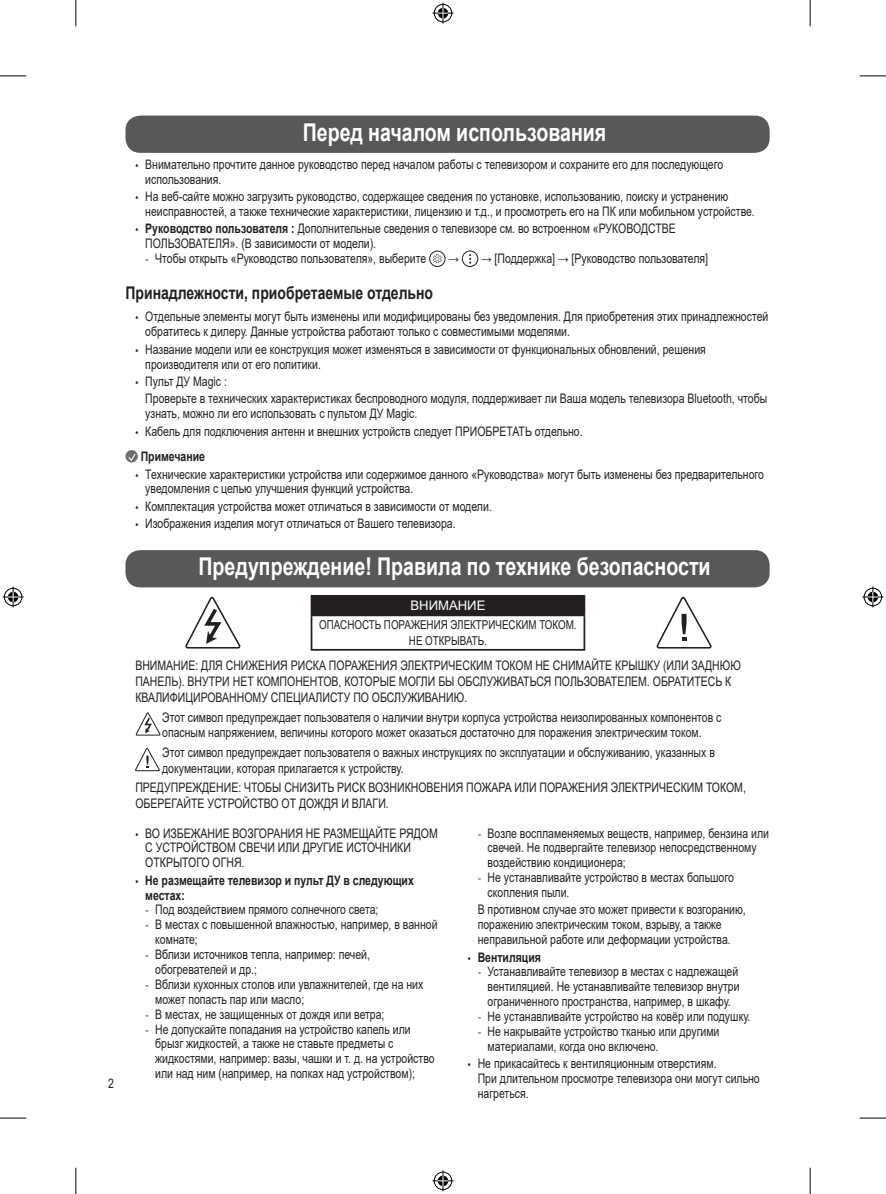
<style>
.page{position:relative;width:886px;height:1194px;background:#fff}
.page>*{position:absolute;margin:0;border:0;box-sizing:border-box;transform-origin:0 0}
.t1{font:700 24.5px "Arial";color:#fff;scale:.8 1}
.Title3{font:700 17.5px "Arial";color:#231f20;scale:.8 1}
.Bullet_Indent{font:13.12px/14.9px "Arial";color:#231f20;scale:.8 1}
.Icon{font:700 13.12px/14.9px "Arial";color:#231f20;scale:.8 1}
.t2{font:13.12px "Arial";color:#fff}
.Page_Number_Left{font:13.12px "Arial";color:#231f20;scale:.8 1}
.t3{font:12.25px/15.6px "Arial";color:#231f20;text-align:center;scale:.8 1}
.s1{font-family:"LG Smart"}
.s2{font-weight:700}
.s3{font-family:"LG Smart";font-weight:400}
</style>
<div class="page">
<div style="left:125px;top:116px;width:645px;height:37px;background:#57585a;border-radius:15px"></div>
<div style="left:429px;top:250px;width:16px;height:17px;border:1px solid #231f20;border-radius:50%"></div>
<svg style="left:433px;top:254px;width:9px;height:9px"></svg>
<div style="left:462px;top:250px;width:16px;height:17px;border:1px solid #231f20;border-radius:50%"></div>
<svg style="left:469px;top:254px;width:2px;height:10px"></svg>
<svg style="left:125px;top:450px;width:13px;height:12px"></svg>
<svg style="left:127px;top:452px;width:10px;height:10px"></svg>
<div style="left:125px;top:550px;width:645px;height:37px;background:#57585a;border-radius:15px"></div>
<svg style="left:185px;top:596px;width:56px;height:52px"></svg>
<div style="left:311px;top:596px;width:273px;height:19px;background:#231f20"></div>
<hr style="left:311px;top:595px;width:274px;height:1px;background:#231f20">
<svg style="left:584px;top:596px;width:1px;height:18px"></svg>
<hr style="left:311px;top:614px;width:274px;height:2px;background:#231f20">
<hr style="left:311px;top:616px;width:1px;height:33px;background:#231f20">
<hr style="left:583px;top:616px;width:2px;height:33px;background:#231f20">
<hr style="left:311px;top:649px;width:274px;height:1px;background:#231f20">
<svg style="left:656px;top:596px;width:56px;height:52px"></svg>
<svg style="left:136px;top:712px;width:24px;height:23px"></svg>
<svg style="left:135px;top:748px;width:25px;height:23px"></svg>
<svg style="left:0;top:76px;width:26px;height:1px"></svg>
<svg style="left:860px;top:76px;width:26px;height:1px"></svg>
<svg style="left:0;top:1117px;width:26px;height:1px"></svg>
<svg style="left:860px;top:1117px;width:26px;height:1px"></svg>
<svg style="left:76px;top:0;width:1px;height:26px"></svg>
<svg style="left:76px;top:1167px;width:1px;height:26px"></svg>
<svg style="left:810px;top:0;width:1px;height:26px"></svg>
<svg style="left:810px;top:1167px;width:1px;height:26px"></svg>
<svg style="left:432px;top:3px;width:21px;height:21px"></svg>
<svg style="left:432px;top:1170px;width:21px;height:21px"></svg>
<svg style="left:3px;top:586px;width:21px;height:21px"></svg>
<svg style="left:862px;top:586px;width:21px;height:21px"></svg>
<p class="Page_Number_Left" style="left:108px;top:1074px;width:9px">2</p>
<p class="t1" style="left:303px;top:115px;width:381px">Перед началом использования</p>
<p class="Bullet_Indent" style="left:145px;top:157px;width:724px;text-indent:-10px"><span class="s1">•</span> Внимательно прочтите данное руководство перед началом работы с телевизором и сохраните его для последующего использования.</p>
<p class="Bullet_Indent" style="left:145px;top:189px;width:763px;text-indent:-10px"><span class="s1">•</span> На веб-сайте можно загрузить руководство, содержащее сведения по установке, использованию, поиску и устранению неисправностей, а также технические характеристики, лицензию и т.д., и просмотреть его на ПК или мобильном устройстве.</p>
<p class="Bullet_Indent" style="left:145px;top:221px;width:664px;text-indent:-10px"><span class="s1">•</span> <span class="s2">Руководство пользователя :</span> Дополнительные сведения о телевизоре см. во встроенном «РУКОВОДСТВЕ<br>ПОЛЬЗОВАТЕЛЯ». (В зависимости от модели).</p>
<p class="Bullet_Indent" style="left:145px;top:251px;width:353px"><span class="s1">-</span> Чтобы открыть «Руководство пользователя», выберите</p>
<p class="Bullet_Indent" style="left:448px;top:251px;width:326px">→ → [Поддержка] → [Руководство пользователя]</p>
<p class="Title3" style="left:125px;top:281px;width:386px">Принадлежности, приобретаемые отдельно</p>
<p class="Bullet_Indent" style="left:145px;top:309px;width:780px;text-indent:-10px"><span class="s1">•</span> Отдельные элементы могут быть изменены или модифицированы без уведомления. Для приобретения этих принадлежностей обратитесь к дилеру. Данные устройства работают только с совместимыми моделями.</p>
<p class="Bullet_Indent" style="left:145px;top:341px;width:702px;text-indent:-10px"><span class="s1">•</span> Название модели или ее конструкция может изменяться в зависимости от функциональных обновлений, решения производителя или от его политики.</p>
<p class="Bullet_Indent" style="left:135px;top:374px;width:116px"><span class="s1">•</span> Пульт ДУ Magic :</p>
<p class="Bullet_Indent" style="left:145px;top:391px;width:779px">Проверьте в технических характеристиках беспроводного модуля, поддерживает ли Ваша модель телевизора Bluetooth, чтобы узнать, можно ли его использовать с пультом ДУ Magic.</p>
<p class="Bullet_Indent" style="left:135px;top:423px;width:561px"><span class="s1">•</span> Кабель для подключения антенн и внешних устройств следует ПРИОБРЕТАТЬ отдельно.</p>
<p class="Icon" style="left:141px;top:449px;width:82px">Примечание</p>
<p class="Bullet_Indent" style="left:145px;top:466px;width:775px;text-indent:-10px"><span class="s1">•</span> Технические характеристики устройства или содержимое данного «Руководства» могут быть изменены без предварительного уведомления с целью улучшения функций устройства.</p>
<p class="Bullet_Indent" style="left:135px;top:498px;width:447px"><span class="s1">•</span> Комплектация устройства может отличаться в зависимости от модели.</p>
<p class="Bullet_Indent" style="left:135px;top:516px;width:402px"><span class="s1">•</span> Изображения изделия могут отличаться от Вашего телевизора.</p>
<p class="t1" style="left:198px;top:549px;width:642px">Предупреждение! Правила по технике безопасности</p>
<p class="t2" style="left:410px;top:596px;width:77px">ВНИМАНИЕ</p>
<p class="t3" style="left:319px;top:617px;width:323px">ОПАСНОСТЬ ПОРАЖЕНИЯ ЭЛЕКТРИЧЕСКИМ ТОКОМ.<br>НЕ ОТКРЫВАТЬ.</p>
<p class="Bullet_Indent" style="left:135px;top:657px;width:759px;line-height:15.8px">ВНИМАНИЕ: ДЛЯ СНИЖЕНИЯ РИСКА ПОРАЖЕНИЯ ЭЛЕКТРИЧЕСКИМ ТОКОМ НЕ СНИМАЙТЕ КРЫШКУ (ИЛИ ЗАДНЮЮ<br>ПАНЕЛЬ). ВНУТРИ НЕТ КОМПОНЕНТОВ, КОТОРЫЕ МОГЛИ БЫ ОБСЛУЖИВАТЬСЯ ПОЛЬЗОВАТЕЛЕМ. ОБРАТИТЕСЬ К<br>КВАЛИФИЦИРОВАННОМУ СПЕЦИАЛИСТУ ПО ОБСЛУЖИВАНИЮ.</p>
<p class="Bullet_Indent" style="left:162px;top:709px;width:701px;line-height:15.8px">Этот символ предупреждает пользователя о наличии внутри корпуса устройства неизолированных компонентов с опасным напряжением, величины которого может оказаться достаточно для поражения электрическим током.</p>
<p class="Bullet_Indent" style="left:162px;top:744px;width:692px;line-height:15.8px">Этот символ предупреждает пользователя о важных инструкциях по эксплуатации и обслуживанию, указанных в документации, которая прилагается к устройству.</p>
<p class="Bullet_Indent" style="left:135px;top:779px;width:765px;line-height:15.8px">ПРЕДУПРЕЖДЕНИЕ: ЧТОБЫ СНИЗИТЬ РИСК ВОЗНИКНОВЕНИЯ ПОЖАРА ИЛИ ПОРАЖЕНИЯ ЭЛЕКТРИЧЕСКИМ ТОКОМ,<br>ОБЕРЕГАЙТЕ УСТРОЙСТВО ОТ ДОЖДЯ И ВЛАГИ.</p>
<p class="Bullet_Indent" style="left:145px;top:825px;width:367px;text-indent:-10px"><span class="s1">•</span> ВО ИЗБЕЖАНИЕ ВОЗГОРАНИЯ НЕ РАЗМЕЩАЙТЕ РЯДОМ<br>С УСТРОЙСТВОМ СВЕЧИ ИЛИ ДРУГИЕ ИСТОЧНИКИ<br>ОТКРЫТОГО ОГНЯ.</p>
<p class="Icon" style="left:145px;top:872px;width:337px;text-indent:-10px"><span class="s3">•</span> Не размещайте телевизор и пульт ДУ в следующих местах:</p>
<p class="Bullet_Indent" style="left:145px;top:902px;width:293px"><span class="s1">-</span> Под воздействием прямого солнечного света;</p>
<p class="Bullet_Indent" style="left:155px;top:917px;width:354px;text-indent:-10px"><span class="s1">-</span> В местах с повышенной влажностью, например, в ванной комнате;</p>
<p class="Bullet_Indent" style="left:155px;top:947px;width:270px;text-indent:-10px"><span class="s1">-</span> Вблизи источников тепла, например: печей, обогревателей и др.;</p>
<p class="Bullet_Indent" style="left:155px;top:976px;width:337px;text-indent:-10px"><span class="s1">-</span> Вблизи кухонных столов или увлажнителей, где на них может попасть пар или масло;</p>
<p class="Bullet_Indent" style="left:145px;top:1006px;width:301px"><span class="s1">-</span> В местах, не защищенных от дождя или ветра;</p>
<p class="Bullet_Indent" style="left:155px;top:1021px;width:351px;text-indent:-10px"><span class="s1">-</span> Не допускайте попадания на устройство капель или брызг жидкостей, а также не ставьте предметы с жидкостями, например: вазы, чашки и т. д. на устройство или над ним (например, на полках над устройством);</p>
<p class="Bullet_Indent" style="left:488px;top:825px;width:353px;text-indent:-10px"><span class="s1">-</span> Возле воспламеняемых веществ, например, бензина или свечей. Не подвергайте телевизор непосредственному воздействию кондиционера;</p>
<p class="Bullet_Indent" style="left:488px;top:870px;width:309px;text-indent:-10px"><span class="s1">-</span> Не устанавливайте устройство в местах большого скопления пыли.</p>
<p class="Bullet_Indent" style="left:478px;top:902px;width:337px">В противном случае это может привести к возгоранию, поражению электрическим током, взрыву, а также неправильной работе или деформации устройства.</p>
<p class="Icon" style="left:468px;top:949px;width:93px"><span class="s3">•</span> Вентиляция</p>
<p class="Bullet_Indent" style="left:488px;top:964px;width:316px;text-align:justify;text-indent:-10px"><span class="s1">-</span> Устанавливайте телевизор в местах с надлежащей вентиляцией. Не устанавливайте телевизор внутри ограниченного пространства, например, в шкафу.</p>
<p class="Bullet_Indent" style="left:478px;top:1009px;width:342px"><span class="s1">-</span> Не устанавливайте устройство на ковёр или подушку.</p>
<p class="Bullet_Indent" style="left:488px;top:1023px;width:291px;text-indent:-10px"><span class="s1">-</span> Не накрывайте устройство тканью или другими материалами, когда оно включено.</p>
<p class="Bullet_Indent" style="left:478px;top:1056px;width:354px;text-indent:-10px"><span class="s1">•</span> Не прикасайтесь к вентиляционным отверстиям.<br>При длительном просмотре телевизора они могут сильно нагреться.</p>
</div>
